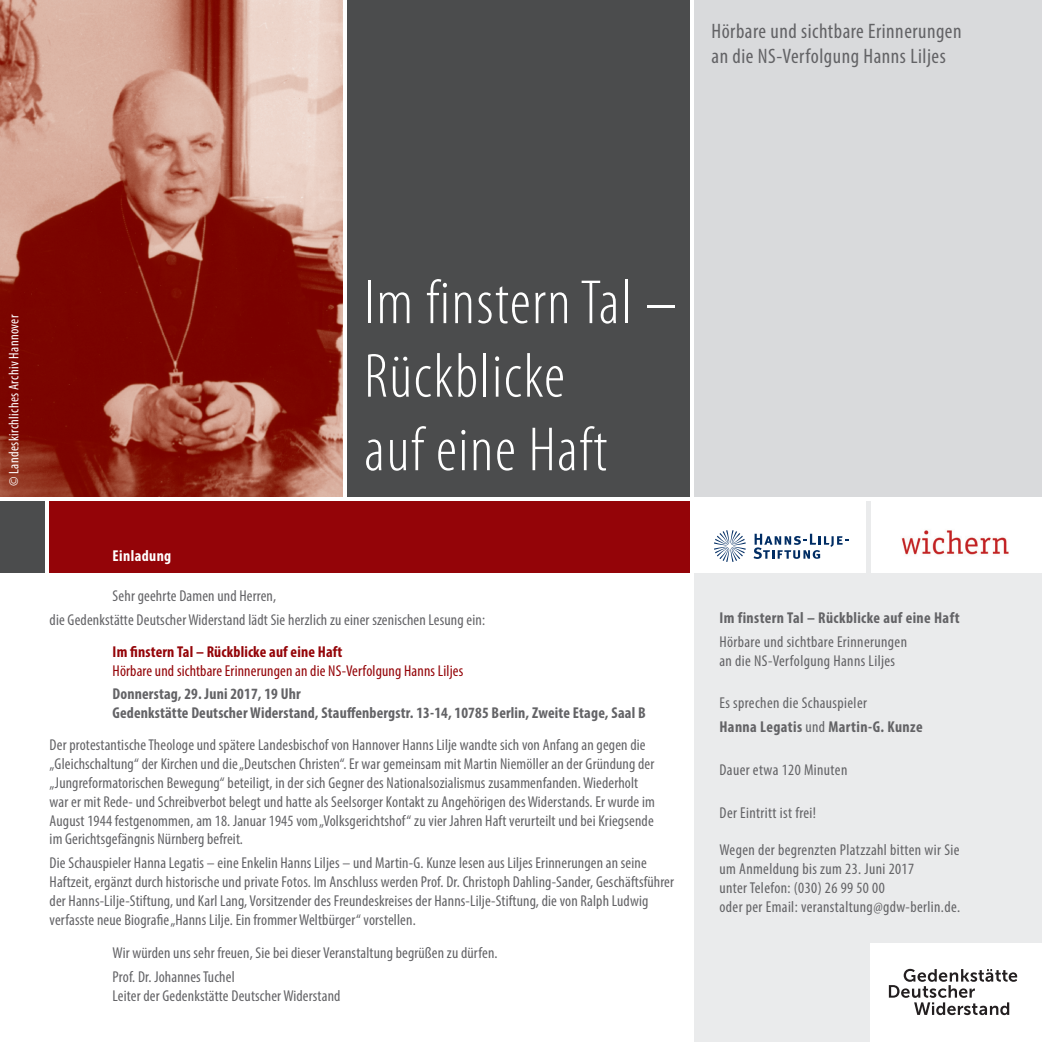
<style>
.page{position:relative;width:1042px;height:1042px;background:#fff}
.page>*{position:absolute;margin:0;border:0;box-sizing:border-box;transform-origin:0 0}
.t1{font:300 condensed 63px/73.5px "Myriad Pro";letter-spacing:.025em;color:#fff}
.t2{font:condensed 21px/25.2px "Myriad Pro";letter-spacing:.025em;color:#636366}
.t3{font:condensed 15.75px/18.9px "Myriad Pro";letter-spacing:.01em;color:#636366}
.t4{font:700 condensed 15.75px/18.9px "Myriad Pro";letter-spacing:.01em;color:#636366}
.t5{font:condensed 15.75px "Myriad Pro";letter-spacing:.01em;color:#940408}
.t6{font:700 condensed 15.75px "Myriad Pro";letter-spacing:.01em;color:#940408}
.t7{font:700 condensed 15.75px "Myriad Pro";letter-spacing:.025em;color:#fff}
.t8{font:condensed 14px "Myriad Pro";letter-spacing:.025em;color:#fff}
.s1{font-weight:700}
</style>
<div class="page">
<div style="left:694px;top:0;width:348px;height:496px;background:#d9dadc"></div>
<div style="left:347px;top:0;width:343px;height:496px;background:#4b4c4d"></div>
<img style="left:0;top:0;width:342px;height:496px">
<div style="left:694px;top:573px;width:348px;height:469px;background:#eaebec"></div>
<div style="left:871px;top:944px;width:171px;height:98px;background:#fff"></div>
<div style="left:0;top:501px;width:45px;height:72px;background:#4b4c4d"></div>
<div style="left:50px;top:501px;width:640px;height:72px;background:#940408"></div>
<svg style="left:753px;top:534px;width:96px;height:25px"></svg>
<svg style="left:714px;top:530px;width:32px;height:32px"></svg>
<img style="left:901px;top:530px;width:108px;height:25px">
<div style="left:866px;top:501px;width:5px;height:74px;background:#eaebec"></div>
<svg style="left:889px;top:969px;width:128px;height:46px"></svg>
<h2 class="t2" style="left:711px;top:18px;width:252px">Hörbare und sichtbare Erinnerungen an die NS-Verfolgung Hanns Liljes</h2>
<p class="t8" style="left:5px;top:486px;width:173px;rotate:-90deg">© Landeskirchliches Archiv Hannover</p>
<p class="t7" style="left:113px;top:545px;width:60px">Einladung</p>
<h1 class="t1" style="left:364px;top:265px;width:313px">Im finstern Tal –<br>Rückblicke<br>auf eine Haft</h1>
<p class="t3" style="left:50px;top:584px;width:437px;line-height:23.8px;text-indent:63px">Sehr geehrte Damen und Herren,<br>die Gedenkstätte Deutscher Widerstand lädt Sie herzlich zu einer szenischen Lesung ein:</p>
<p class="t6" style="left:113px;top:641px;width:231px">Im finstern Tal – Rückblicke auf eine Haft</p>
<p class="t5" style="left:113px;top:661px;width:352px">Hörbare und sichtbare Erinnerungen an die NS-Verfolgung Hanns Liljes</p>
<p class="t4" style="left:113px;top:684px;width:534px">Donnerstag, 29. Juni 2017, 19 Uhr<br>Gedenkstätte Deutscher Widerstand, Stauffenbergstr. 13-14, 10785 Berlin, Zweite Etage, Saal B</p>
<p class="t3" style="left:50px;top:735px;width:607px">Der protestantische Theologe und spätere Landesbischof von Hannover Hanns Lilje wandte sich von Anfang an gegen die „Gleichschaltung“ der Kirchen und die „Deutschen Christen“. Er war gemeinsam mit Martin Niemöller an der Gründung der „Jungreformatorischen Bewegung“ beteiligt, in der sich Gegner des Nationalsozialismus zusammenfanden. Wiederholt war er mit Rede- und Schreibverbot belegt und hatte als Seelsorger Kontakt zu Angehörigen des Widerstands. Er wurde im August 1944 festgenommen, am 18. Januar 1945 vom „Volksgerichtshof“ zu vier Jahren Haft verurteilt und bei Kriegsende im Gerichtsgefängnis Nürnberg befreit.</p>
<p class="t3" style="left:50px;top:853px;width:626px">Die Schauspieler Hanna Legatis – eine Enkelin Hanns Liljes – und Martin-G. Kunze lesen aus Liljes Erinnerungen an seine Haftzeit, ergänzt durch historische und private Fotos. Im Anschluss werden Prof. Dr. Christoph Dahling-Sander, Geschäftsführer der Hanns-Lilje-Stiftung, und Karl Lang, Vorsitzender des Freundeskreises der Hanns-Lilje-Stiftung, die von Ralph Ludwig verfasste neue Biografie „Hanns Lilje. Ein frommer Weltbürger“ vorstellen.</p>
<p class="t3" style="left:113px;top:941px;width:386px;line-height:23.8px">Wir würden uns sehr freuen, Sie bei dieser Veranstaltung begrüßen zu dürfen.<br>Prof. Dr. Johannes Tuchel</p>
<p class="t3" style="left:113px;top:986px;width:229px">Leiter der Gedenkstätte Deutscher Widerstand</p>
<p class="t4" style="left:719px;top:608px;width:242px">Im finstern Tal – Rückblicke auf eine Haft</p>
<p class="t3" style="left:719px;top:632px;width:189px">Hörbare und sichtbare Erinnerungen an die NS-Verfolgung Hanns Liljes</p>
<p class="t3" style="left:719px;top:691px;width:205px;line-height:23.8px">Es sprechen die Schauspieler<br><span class="s1">Hanna Legatis</span> und <span class="s1">Martin-G. Kunze</span></p>
<p class="t3" style="left:719px;top:760px;width:129px">Dauer etwa 120 Minuten</p>
<p class="t3" style="left:719px;top:803px;width:98px">Der Eintritt ist frei!</p>
<p class="t3" style="left:719px;top:840px;width:242px">Wegen der begrenzten Platzzahl bitten wir Sie um Anmeldung bis zum 23. Juni 2017<br>unter Telefon: (030) 26 99 50 00<br>oder per Email: veranstaltung@gdw-berlin.de.</p>
</div>
